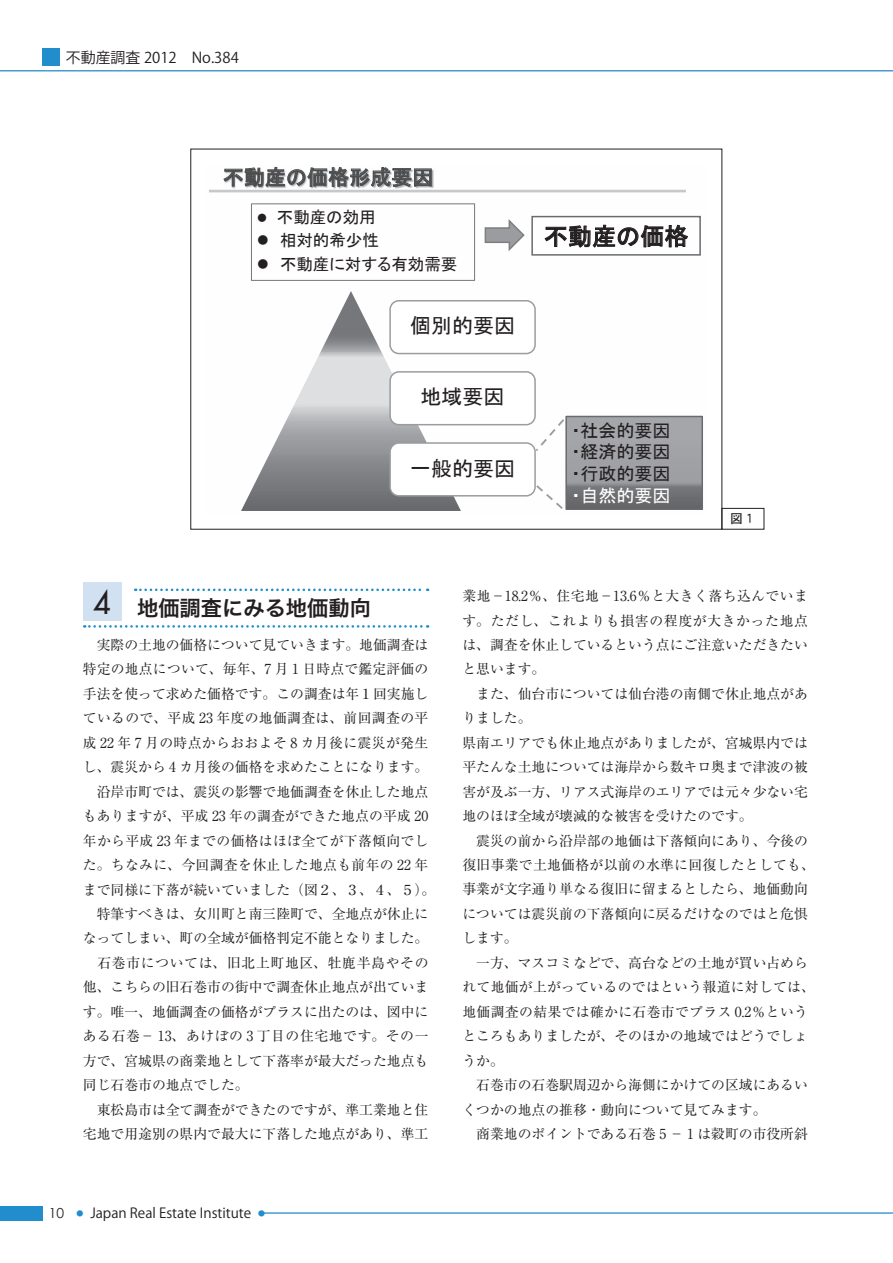
<style>
.page{position:relative;width:893px;height:1263px;background:#fff}
.page>*{position:absolute;margin:0;border:0;box-sizing:border-box;transform-origin:0 0}
.t1{font:24px "MS P Gothic";letter-spacing:.005em;color:#231f20}
.t2{font:21.3px "Hira Kaku Pro W6";color:#231f20}
.t3{font:21px "MS P Gothic";color:#231f20}
.t4{font:21px "MS P Gothic";letter-spacing:.005em;color:#4c4d4e}
.t5{font:18px/21.6px "MS P Gothic";color:#231f20;text-align:justify}
.t6{font:18px "MS P Gothic";color:#fff}
.t7{font:16.5px "MS P Gothic";color:#231f20}
.t8{font:14.85px "Koz Go Pro";color:#231f20}
.t9{font:13.8px/24.5px "Ryumin Pro";color:#231f20}
.t10{font:13.8px "Koz Go Pro";color:#231f20}
.t11{font:12.75px "DFHS Gothic W5 WINP RKSJ H";color:#231f20}
.s1{font-family:"Futura";font-size:31.95px}
.s2{font-family:"Century Gothic"}
</style>
<div class="page">
<div style="left:0;top:1205px;width:43px;height:15px;background:#228dcd"></div>
<hr style="left:262px;top:1212px;width:631px;height:2px;background:#228dcd">
<svg style="left:135px;top:588px;width:293px;height:3px"></svg>
<svg style="left:84px;top:625px;width:344px;height:3px"></svg>
<div style="left:83px;top:583px;width:38px;height:38px;background:#d2e1f2"></div>
<img style="left:210px;top:166px;width:238px;height:24px">
<svg style="left:223px;top:167px;width:209px;height:99px"></svg>
<hr style="left:209px;top:190px;width:477px;height:2px;background:#c7c8ca">
<div style="left:251px;top:203px;width:224px;height:78px;border:1px solid #75777a"></div>
<svg style="left:241px;top:291px;width:224px;height:220px"></svg>
<div style="left:389px;top:300px;width:147px;height:54px;background:#fff;border:2px solid #9a9c9f;border-radius:9px"></div>
<div style="left:389px;top:371px;width:147px;height:54px;background:#fff;border:2px solid #9a9c9f;border-radius:9px"></div>
<div style="left:389px;top:442px;width:147px;height:54px;background:#fff;border:2px solid #9a9c9f;border-radius:9px"></div>
<svg style="left:568px;top:419px;width:132px;height:88px;background:#949598"></svg>
<div style="left:565px;top:416px;width:138px;height:94px;border:2px solid #6a6b6e"></div>
<div style="left:531px;top:216px;width:170px;height:40px;border:2px solid #6a6b6e"></div>
<svg style="left:544px;top:224px;width:144px;height:32px"></svg>
<svg style="left:484px;top:219px;width:41px;height:33px"></svg>
<svg style="left:534px;top:417px;width:32px;height:36px"></svg>
<svg style="left:534px;top:483px;width:29px;height:26px"></svg>
<div style="left:722px;top:508px;width:42px;height:21px;border:1px solid #231f20"></div>
<hr style="left:0;top:70px;width:893px;height:1px;background:#228dcd">
<div style="left:43px;top:49px;width:17px;height:17px;background:#228dcd"></div>
<p class="t8" style="left:66px;top:48px;width:174px">不動産調査 2012　No.384</p>
<h3 class="t4" style="left:223px;top:166px;width:212px">不動産の価格形成要因</h3>
<p class="t7" style="left:257px;top:208px;width:120px">● 不動産の効用</p>
<p class="t7" style="left:257px;top:232px;width:123px">● 相対的希少性</p>
<p class="t7" style="left:257px;top:256px;width:202px">● 不動産に対する有効需要</p>
<h3 class="t3" style="left:410px;top:315px;width:106px">個別的要因</h3>
<h3 class="t3" style="left:421px;top:386px;width:85px">地域要因</h3>
<h3 class="t3" style="left:410px;top:457px;width:106px">一般的要因</h3>
<h1 class="t1" style="left:544px;top:224px;width:146px">不動産の価格</h1>
<h3 class="t5" style="left:572px;top:419px;width:100px">・社会的要因・経済的要因・行政的要因</h3>
<h3 class="t6" style="left:572px;top:486px;width:100px">・自然的要因</h3>
<p class="t11" style="left:730px;top:512px;width:27px">図１</p>
<h2 class="t2" style="left:93px;top:589px;width:279px"><span class="s1">4</span> 地価調査にみる地価動向</h2>
<p class="t9" style="left:83px;top:632px;width:354px">　実際の土地の価格について見ていきます。地価調査は特定の地点について、毎年、7 月 1 日時点で鑑定評価の手法を使って求めた価格です。この調査は年１回実施しているので、平成 23 年度の地価調査は、前回調査の平成 22 年 7 月の時点からおおよそ 8 カ月後に震災が発生し、震災から 4 カ月後の価格を求めたことになります。　沿岸市町では、震災の影響で地価調査を休止した地点もありますが、平成 23 年の調査ができた地点の平成 20年から平成 23 年までの価格はほぼ全てが下落傾向でした。ちなみに、今回調査を休止した地点も前年の 22 年まで同様に下落が続いていました（図２、３、４、５）。　特筆すべきは、女川町と南三陸町で、全地点が休止になってしまい、町の全域が価格判定不能となりました。　石巻市については、旧北上町地区、牡鹿半島やその他、こちらの旧石巻市の街中で調査休止地点が出ています。唯一、地価調査の価格がプラスに出たのは、図中にある石巻－ 13、あけぼの 3 丁目の住宅地です。その一方で、宮城県の商業地として下落率が最大だった地点も同じ石巻市の地点でした。<br>　東松島市は全て調査ができたのですが、準工業地と住宅地で用途別の県内で最大に下落した地点があり、準工</p>
<p class="t10" style="left:49px;top:1204px;width:218px"><span class="s2">10</span> <sup>●</sup> Japan Real Estate Institute <sup>●</sup></p>
<p class="t9" style="left:462px;top:583px;width:354px">業地－18.2％、住宅地－13.6％と大きく落ち込んでいます。ただし、これよりも損害の程度が大きかった地点は、調査を休止しているという点にご注意いただきたいと思います。<br>　また、仙台市については仙台港の南側で休止地点がありました。<br>県南エリアでも休止地点がありましたが、宮城県内では平たんな土地については海岸から数キロ奥まで津波の被害が及ぶ一方、リアス式海岸のエリアでは元々少ない宅地のほぼ全域が壊滅的な被害を受けたのです。<br>　震災の前から沿岸部の地価は下落傾向にあり、今後の復旧事業で土地価格が以前の水準に回復したとしても、事業が文字通り単なる復旧に留まるとしたら、地価動向については震災前の下落傾向に戻るだけなのではと危惧します。<br>　一方、マスコミなどで、高台などの土地が買い占められて地価が上がっているのではという報道に対しては、地価調査の結果では確かに石巻市でプラス 0.2％というところもありましたが、そのほかの地域ではどうでしょうか。<br>　石巻市の石巻駅周辺から海側にかけての区域にあるいくつかの地点の推移・動向について見てみます。<br>　商業地のポイントである石巻 5 － 1 は穀町の市役所斜</p>
</div>
